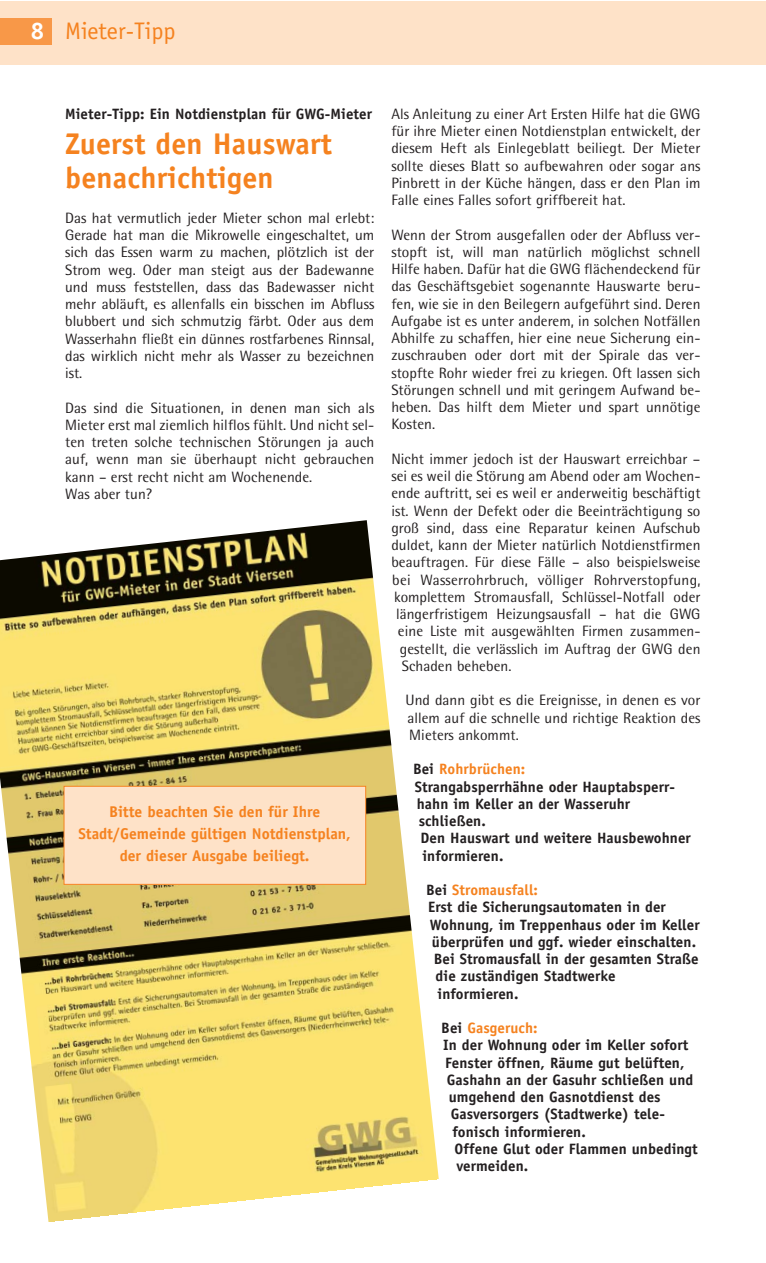
<style>
.page{position:relative;width:766px;height:1263px;background:#fff}
.page>*{position:absolute;margin:0;border:0;box-sizing:border-box;transform-origin:0 0}
.t1{font:700 30px/34.5px "Officina Sans";letter-spacing:.005em;color:#f5821f}
.t2{font:24px "Officina Sans";color:#f5821f}
.t3{font:700 15.6px/22px "Officina Sans";color:#f5821f;text-align:center}
.t4{font:15px/17.2px "Rotis Semi Sans";letter-spacing:.005em;color:#231f20;text-align:justify}
.t5{font:700 15px "Officina Sans";letter-spacing:.005em;color:#231f20}
.t6{font:700 15px "Officina Sans";letter-spacing:.005em;color:#f5821f}
.s1{font-weight:700;color:#fff}
.s2{color:#231f20}
</style>
<div class="page">
<div style="left:0;top:1px;width:765px;height:63px;background:#fee2c8"></div>
<div style="left:0;top:19px;width:52px;height:26px;background:#f89848"></div>
<img style="left:0;top:520px;width:439px;height:702px">
<div style="left:64px;top:786px;width:301px;height:98px;background:#fee2c8"></div>
<div style="left:64px;top:786px;width:302px;height:99px;border:1px solid #f5821f"></div>
<h2 class="t2" style="left:31px;top:22px;width:146px"><span class="s1">8</span> Mieter-Tipp</h2>
<p class="t5" style="left:65px;top:108px;width:308px">Mieter-Tipp: Ein Notdienstplan für GWG-Mieter</p>
<h1 class="t1" style="left:65px;top:129px;width:268px">Zuerst den Hauswart benachrichtigen</h1>
<p class="t4" style="left:65px;top:211px;width:310px">Das hat vermutlich jeder Mieter schon mal erlebt:<br>Gerade hat man die Mikrowelle eingeschaltet, um sich das Essen warm zu machen, plötzlich ist der Strom weg. Oder man steigt aus der Badewanne und muss feststellen, dass das Badewasser nicht mehr abläuft, es allenfalls ein bisschen im Abfluss blubbert und sich schmutzig färbt. Oder aus dem Wasserhahn fließt ein dünnes rostfarbenes Rinnsal, das wirklich nicht mehr als Wasser zu bezeichnen ist.</p>
<p class="t4" style="left:65px;top:400px;width:310px;text-align:left">Das sind die Situationen, in denen man sich als Mieter erst mal ziemlich hilflos fühlt. Und nicht sel&shy;ten treten solche technischen Störungen ja auch auf, wenn man sie überhaupt nicht gebrauchen kann – erst recht nicht am Wochenende.<br>Was aber tun?</p>
<p class="t3" style="left:78px;top:801px;width:274px">Bitte beachten Sie den für Ihre<br>Stadt/Gemeinde gültigen Notdienstplan, der dieser Ausgabe beiliegt.</p>
<p class="t4" style="left:391px;top:107px;width:310px">Als Anleitung zu einer Art Ersten Hilfe hat die GWG für ihre Mieter einen Notdienstplan entwickelt, der diesem Heft als Einlegeblatt beiliegt. Der Mieter sollte dieses Blatt so aufbewahren oder sogar ans Pinbrett in der Küche hängen, dass er den Plan im Falle eines Falles sofort griffbereit hat.</p>
<p class="t4" style="left:391px;top:227px;width:310px">Wenn der Strom ausgefallen oder der Abfluss ver&shy;stopft ist, will man natürlich möglichst schnell Hilfe haben. Dafür hat die GWG flächendeckend für das Geschäftsgebiet sogenannte Hauswarte beru&shy;fen, wie sie in den Beilegern aufgeführt sind. Deren Aufgabe ist es unter anderem, in solchen Notfällen Abhilfe zu schaffen, hier eine neue Sicherung ein&shy;zuschrauben oder dort mit der Spirale das ver&shy;stopfte Rohr wieder frei zu kriegen. Oft lassen sich Störungen schnell und mit geringem Aufwand be&shy;heben. Das hilft dem Mieter und spart unnötige Kosten.</p>
<p class="t4" style="left:391px;top:452px;width:310px">Nicht immer jedoch ist der Hauswart erreichbar –</p>
<p class="t4" style="left:391px;top:469px;width:310px">sei es weil die Störung am Abend oder am Wochen-</p>
<p class="t4" style="left:391px;top:486px;width:310px">ende auftritt, sei es weil er anderweitig beschäftigt</p>
<p class="t4" style="left:391px;top:503px;width:310px">ist. Wenn der Defekt oder die Beeinträchtigung so</p>
<p class="t4" style="left:391px;top:521px;width:310px">groß sind, dass eine Reparatur keinen Aufschub</p>
<p class="t4" style="left:391px;top:538px;width:310px">duldet, kann der Mieter natürlich Notdienstfirmen</p>
<p class="t4" style="left:391px;top:555px;width:310px">beauftragen. Für diese Fälle – also beispielsweise</p>
<p class="t4" style="left:392px;top:572px;width:309px">bei Wasserrohrbruch, völliger Rohrverstopfung,</p>
<p class="t4" style="left:394px;top:590px;width:308px">komplettem Stromausfall, Schlüssel-Notfall oder</p>
<p class="t4" style="left:396px;top:607px;width:306px">längerfristigem Heizungsausfall – hat die GWG</p>
<p class="t4" style="left:398px;top:624px;width:304px">eine Liste mit ausgewählten Firmen zusammen-</p>
<p class="t4" style="left:400px;top:641px;width:302px">gestellt, die verlässlich im Auftrag der GWG den</p>
<p class="t4" style="left:401px;top:659px;width:111px">Schaden beheben.</p>
<p class="t4" style="left:405px;top:693px;width:296px">Und dann gibt es die Ereignisse, in denen es vor allem auf die schnelle und richtige Reaktion des Mieters ankommt.</p>
<p class="t6" style="left:413px;top:763px;width:114px"><span class="s2">Bei</span> Rohrbrüchen:</p>
<p class="t5" style="left:415px;top:781px;width:261px">Strangabsperrhähne oder Hauptabsperr-</p>
<p class="t5" style="left:416px;top:798px;width:215px">hahn im Keller an der Wasseruhr</p>
<p class="t5" style="left:418px;top:815px;width:69px">schließen.</p>
<p class="t5" style="left:420px;top:832px;width:272px">Den Hauswart und weitere Hausbewohner</p>
<p class="t5" style="left:422px;top:850px;width:82px">informieren.</p>
<p class="t6" style="left:426px;top:884px;width:113px"><span class="s2">Bei</span> Stromausfall:</p>
<p class="t5" style="left:428px;top:901px;width:239px">Erst die Sicherungsautomaten in der</p>
<p class="t5" style="left:430px;top:919px;width:271px">Wohnung, im Treppenhaus oder im Keller</p>
<p class="t5" style="left:432px;top:936px;width:266px">überprüfen und ggf. wieder einschalten.</p>
<p class="t5" style="left:433px;top:953px;width:266px">Bei Stromausfall in der gesamten Straße</p>
<p class="t5" style="left:435px;top:970px;width:181px">die zuständigen Stadtwerke</p>
<p class="t5" style="left:437px;top:988px;width:82px">informieren.</p>
<p class="t6" style="left:441px;top:1022px;width:98px"><span class="s2">Bei</span> Gasgeruch:</p>
<p class="t5" style="left:443px;top:1039px;width:247px">In der Wohnung oder im Keller sofort</p>
<p class="t5" style="left:445px;top:1057px;width:241px">Fenster öffnen, Räume gut belüften,</p>
<p class="t5" style="left:447px;top:1074px;width:248px">Gashahn an der Gasuhr schließen und</p>
<p class="t5" style="left:448px;top:1091px;width:213px">umgehend den Gasnotdienst des</p>
<p class="t5" style="left:450px;top:1108px;width:216px">Gasversorgers (Stadtwerke) tele-</p>
<p class="t5" style="left:452px;top:1126px;width:135px">fonisch informieren.</p>
<p class="t5" style="left:454px;top:1143px;width:245px">Offene Glut oder Flammen unbedingt</p>
<p class="t5" style="left:456px;top:1160px;width:73px">vermeiden.</p>
</div>
